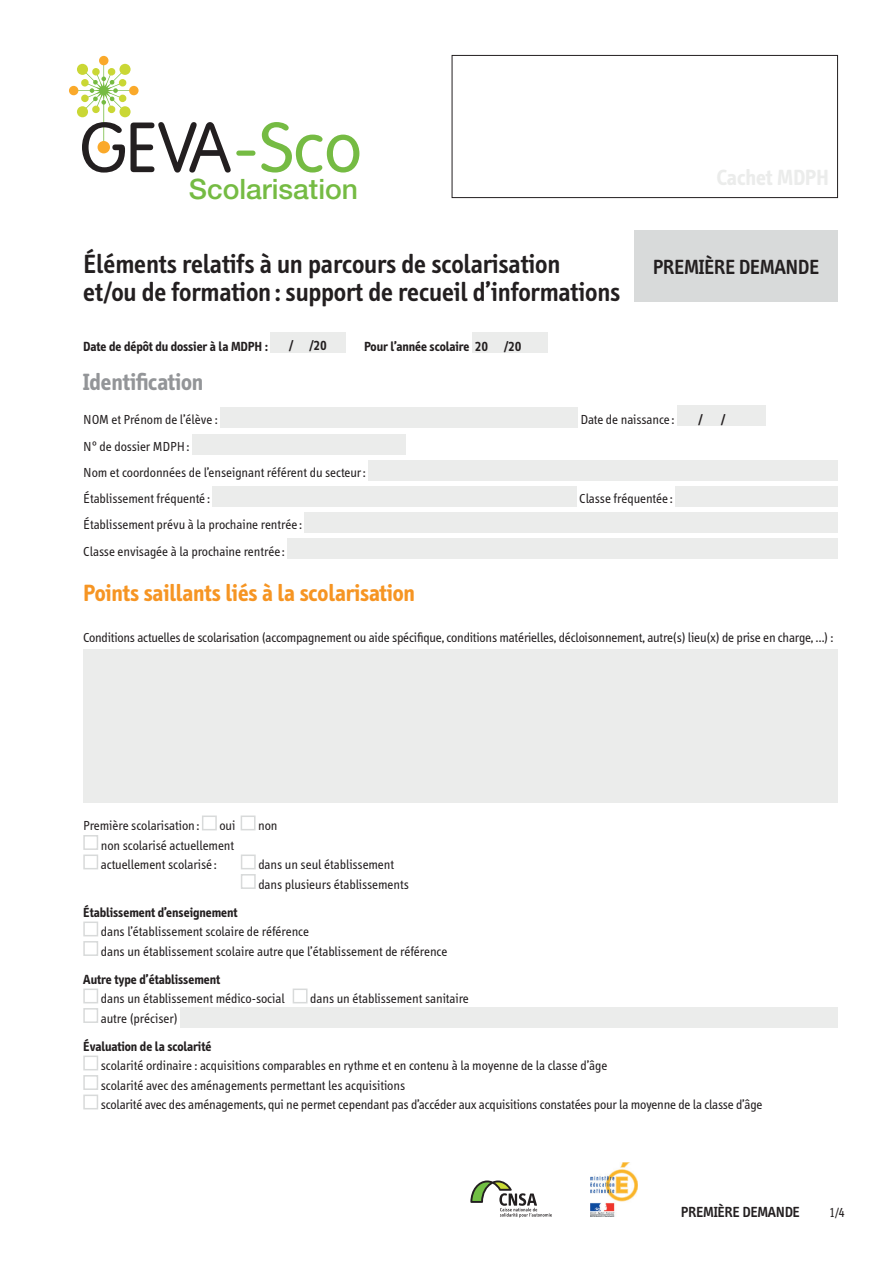
<style>
.page{position:relative;width:893px;height:1263px;background:#fff}
.page>*{position:absolute;margin:0;border:0;box-sizing:border-box;transform-origin:0 0}
.t1{font:300 69.75px "VAG Rounded";color:#75bb43}
.t2{font:500 28.05px "Helvetica Neue LT";color:#75bb43}
.t3{font:600 27px/28.5px "Info";color:#231f20}
.t4{font:700 24px "Info";color:#f69523}
.t5{font:700 24px "Info";color:#939598}
.t6{font:600 21px "Info";letter-spacing:.005em;color:#231f20}
.t7{font:600 15px "Info";letter-spacing:.005em;color:#231f20}
.t8{font:13.5px/19.5px "Info";color:#231f20}
.t9{font:700 13.5px "Info";color:#231f20}
</style>
<div class="page">
<div style="left:99px;top:56px;width:9px;height:9px;background:#faa92a;border-radius:50%"></div>
<div style="left:69px;top:86px;width:9px;height:9px;background:#faa92a;border-radius:50%"></div>
<svg style="left:73px;top:60px;width:158px;height:113px"></svg>
<div style="left:236px;top:151px;width:19px;height:5px;background:#75bb43;border-radius:3px"></div>
<div style="left:270px;top:332px;width:76px;height:20px;background:#ebeceb"></div>
<div style="left:472px;top:332px;width:75px;height:21px;background:#ebeceb"></div>
<div style="left:220px;top:407px;width:358px;height:21px;background:#ebeceb"></div>
<div style="left:677px;top:406px;width:89px;height:20px;background:#ebeceb"></div>
<div style="left:192px;top:434px;width:214px;height:20px;background:#ebeceb"></div>
<div style="left:368px;top:460px;width:470px;height:21px;background:#ebeceb"></div>
<div style="left:212px;top:487px;width:365px;height:20px;background:#ebeceb"></div>
<div style="left:675px;top:486px;width:163px;height:21px;background:#ebeceb"></div>
<div style="left:304px;top:512px;width:534px;height:21px;background:#ebeceb"></div>
<div style="left:287px;top:539px;width:551px;height:20px;background:#ebeceb"></div>
<div style="left:83px;top:649px;width:755px;height:153px;background:#ebeceb"></div>
<div style="left:202px;top:815px;width:15px;height:15px;border:2px solid #d8dada"></div>
<div style="left:241px;top:815px;width:15px;height:15px;border:2px solid #d8dada"></div>
<div style="left:83px;top:835px;width:15px;height:15px;border:2px solid #d8dada"></div>
<div style="left:83px;top:854px;width:15px;height:15px;border:2px solid #d8dada"></div>
<div style="left:241px;top:854px;width:15px;height:15px;border:2px solid #d8dada"></div>
<div style="left:241px;top:874px;width:15px;height:15px;border:2px solid #d8dada"></div>
<div style="left:83px;top:921px;width:15px;height:15px;border:2px solid #d8dada"></div>
<div style="left:83px;top:941px;width:15px;height:15px;border:2px solid #d8dada"></div>
<div style="left:83px;top:988px;width:15px;height:15px;border:2px solid #d8dada"></div>
<div style="left:293px;top:988px;width:15px;height:15px;border:2px solid #d8dada"></div>
<div style="left:83px;top:1008px;width:15px;height:15px;border:2px solid #d8dada"></div>
<div style="left:180px;top:1007px;width:658px;height:20px;background:#ebeceb"></div>
<div style="left:83px;top:1055px;width:15px;height:15px;border:2px solid #d8dada"></div>
<div style="left:83px;top:1075px;width:15px;height:15px;border:2px solid #d8dada"></div>
<div style="left:83px;top:1094px;width:15px;height:15px;border:2px solid #d8dada"></div>
<div style="left:452px;top:55px;width:386px;height:143px;border:1px solid #231f20"></div>
<div style="left:634px;top:230px;width:204px;height:72px;background:#d8dada"></div>
<img style="left:591px;top:1162px;width:47px;height:55px">
<svg style="left:470px;top:1180px;width:82px;height:37px"></svg>
<h1 class="t1" style="left:260px;top:108px;width:103px">Sco</h1>
<h2 class="t2" style="left:189px;top:172px;width:171px">Scolarisation</h2>
<h3 class="t3" style="left:83px;top:250px;width:538px">Éléments relatifs à un parcours de scolarisation<br>et/ou de formation : support de recueil d’informations</h3>
<h3 class="t6" style="left:653px;top:255px;width:168px">première demande</h3>
<p class="t9" style="left:83px;top:338px;width:186px">Date de dépôt du dossier à la MDPH :</p>
<p class="t9" style="left:289px;top:338px;width:39px">/ /20</p>
<p class="t9" style="left:364px;top:338px;width:159px">Pour l’année scolaire 20 /20</p>
<h3 class="t5" style="left:83px;top:368px;width:121px">Identification</h3>
<p class="t8" style="left:83px;top:410px;width:136px">NOM et Prénom de l’élève :</p>
<p class="t8" style="left:580px;top:410px;width:95px">Date de naissance :</p>
<p class="t9" style="left:698px;top:412px;width:6px">/</p>
<p class="t9" style="left:721px;top:412px;width:6px">/</p>
<p class="t8" style="left:83px;top:433px;width:284px;line-height:26.2px">N° de dossier MDPH:<br>Nom et coordonnées de l’enseignant référent du secteur:<br>Établissement fréquenté :</p>
<p class="t8" style="left:579px;top:489px;width:95px">Classe fréquentée :</p>
<p class="t8" style="left:83px;top:512px;width:220px;line-height:26.2px">Établissement prévu à la prochaine rentrée :<br>Classe envisagée à la prochaine rentrée :</p>
<h3 class="t4" style="left:83px;top:580px;width:333px">Points saillants liés à la scolarisation</h3>
<p class="t8" style="left:83px;top:628px;width:751px">Conditions actuelles de scolarisation (accompagnement ou aide spécifique, conditions matérielles, décloisonnement, autre(s) lieu(x) de prise en charge, …) :</p>
<p class="t8" style="left:83px;top:816px;width:117px">Première scolarisation :</p>
<p class="t8" style="left:219px;top:816px;width:17px">oui</p>
<p class="t8" style="left:258px;top:816px;width:21px">non</p>
<p class="t8" style="left:101px;top:836px;width:135px">non scolarisé actuellement actuellement scolarisé :</p>
<p class="t8" style="left:258px;top:855px;width:152px">dans un seul établissement dans plusieurs établissements</p>
<p class="t9" style="left:83px;top:905px;width:156px">Établissement d’enseignement</p>
<p class="t8" style="left:101px;top:922px;width:348px">dans l’établissement scolaire de référence<br>dans un établissement scolaire autre que l’établissement de référence</p>
<p class="t9" style="left:83px;top:972px;width:138px">Autre type d’établissement</p>
<p class="t8" style="left:101px;top:989px;width:185px">dans un établissement médico-social</p>
<p class="t8" style="left:310px;top:989px;width:160px">dans un établissement sanitaire</p>
<p class="t8" style="left:101px;top:1009px;width:78px">autre (préciser)</p>
<p class="t9" style="left:83px;top:1039px;width:130px">Évaluation de la scolarité</p>
<p class="t8" style="left:101px;top:1056px;width:663px">scolarité ordinaire : acquisitions comparables en rythme et en contenu à la moyenne de la classe d’âge<br>scolarité avec des aménagements permettant les acquisitions<br>scolarité avec des aménagements, qui ne permet cependant pas d’accéder aux acquisitions constatées pour la moyenne de la classe d’âge</p>
<p class="t7" style="left:681px;top:1203px;width:120px">première demande</p>
<p class="t8" style="left:829px;top:1203px;width:17px">1/4</p>
</div>
